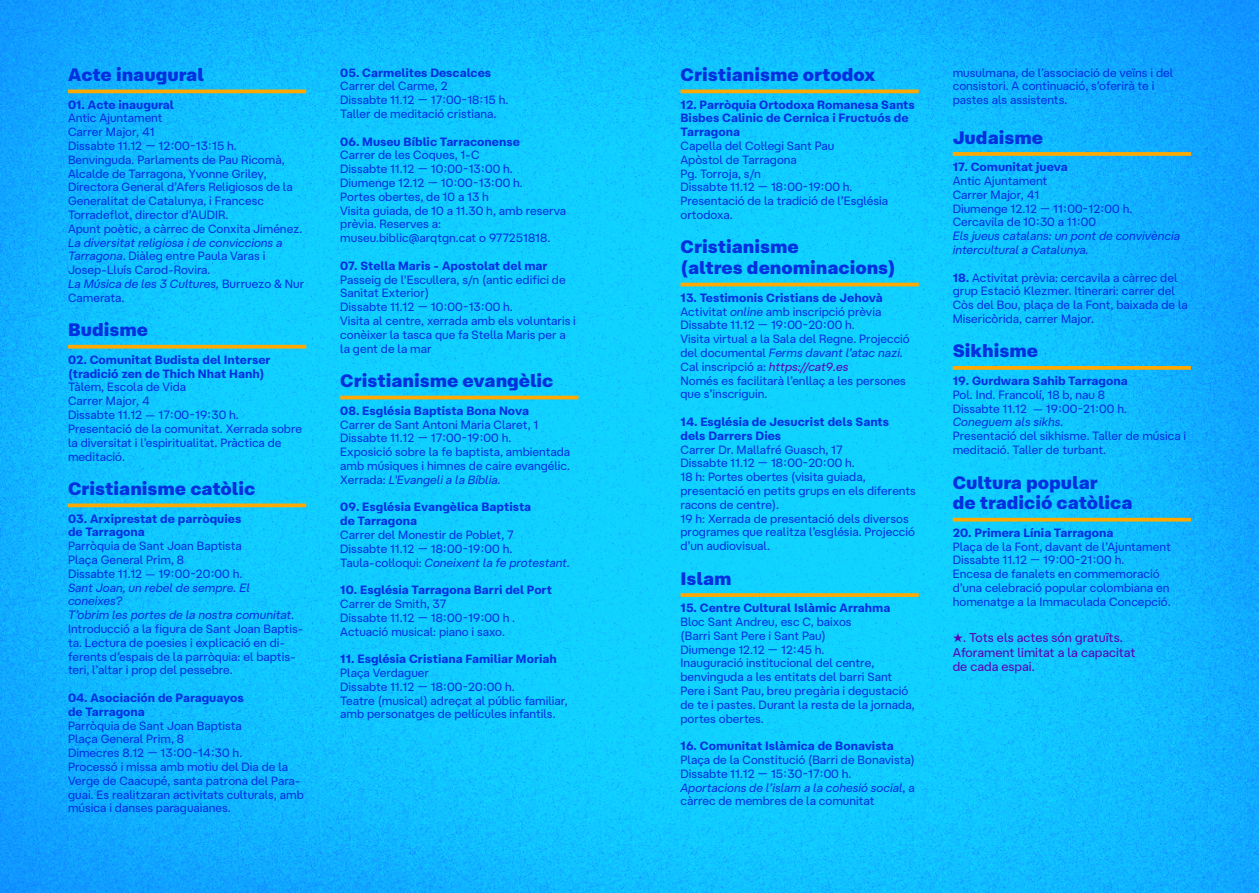
<style>
.page{position:relative;width:1259px;height:893px;background:#fff}
.page>*{position:absolute;margin:0;border:0;box-sizing:border-box;transform-origin:0 0}
.t1{font:900 18px/20.7px "At Hauss Std";color:#0030e0}
.t2{font:12.75px/14.7px "At Hauss Std";color:#5b00b8}
.t3{font:12px/13.8px "At Hauss Std";color:#0030e0}
.t4{font:700 12px/13.8px "At Hauss Std";color:#0030e0}
.t5{font:italic 12px/13.8px "At Hauss Std";color:#0030e0}
.s1{font-style:normal}
.s2{font-style:italic}
.s3{font-weight:700}
.s4{font-style:italic;color:#5b00b8}
</style>
<div class="page">
<img style="left:0;top:0;width:1259px;height:893px">
<hr style="left:68px;top:90px;width:238px;height:3px;background:#ffa900">
<svg style="left:68px;top:345px;width:238px;height:4px"></svg>
<svg style="left:68px;top:503px;width:238px;height:4px"></svg>
<hr style="left:340px;top:396px;width:238px;height:3px;background:#ffa900">
<hr style="left:680px;top:90px;width:238px;height:3px;background:#ffa900">
<hr style="left:680px;top:283px;width:238px;height:3px;background:#ffa900">
<svg style="left:680px;top:593px;width:238px;height:4px"></svg>
<svg style="left:952px;top:152px;width:239px;height:4px"></svg>
<svg style="left:952px;top:366px;width:239px;height:4px"></svg>
<hr style="left:952px;top:518px;width:239px;height:3px;background:#ffa900">
<h1 class="t1" style="left:68px;top:66px;width:137px">Acte inaugural</h1>
<p class="t4" style="left:68px;top:99px;width:107px">01. Acte inaugural</p>
<p class="t3" style="left:68px;top:112px;width:236px">Antic Ajuntament<br>Carrer Major, 41<br>Dissabte 11.12 — 12:00-13:15 h.<br>Benvinguda. Parlaments de Pau Ricomà, Alcalde de Tarragona, Yvonne Griley, Directora General d’Afers Religiosos de la Generalitat de Catalunya, i Francesc Torradeflot, director d’AUDIR.<br>Apunt poètic, a càrrec de Conxita Jiménez.</p>
<p class="t5" style="left:68px;top:237px;width:238px">La diversitat religiosa i de conviccions a<br>Tarragona<span class="s1">. Diàleg entre Paula Varas i<br>Josep-Lluís Carod-Rovira.<br></span>La Música de les 3 Cultures, <span class="s1">Burruezo &amp; Nur<br>Camerata.</span></p>
<h1 class="t1" style="left:68px;top:321px;width:81px">Budisme</h1>
<p class="t4" style="left:68px;top:354px;width:204px">02. Comunitat Budista del Interser (tradició zen de Thich Nhat Hanh)</p>
<p class="t3" style="left:68px;top:381px;width:235px">Tàlem, Escola de Vida<br>Carrer Major, 4<br>Dissabte 11.12 — 17:00-19:30 h.<br>Presentació de la comunitat. Xerrada sobre la diversitat i l’espiritualitat. Pràctica de meditació.</p>
<h1 class="t1" style="left:68px;top:480px;width:189px">Cristianisme catòlic</h1>
<p class="t4" style="left:68px;top:513px;width:175px">03. Arxiprestat de parròquies de Tarragona</p>
<p class="t3" style="left:68px;top:540px;width:176px">Parròquia de Sant Joan Baptista<br>Plaça General Prim, 8<br>Dissabte 11.12 — 19:00-20:00 h.</p>
<p class="t5" style="left:68px;top:582px;width:228px">Sant Joan, un rebel de sempre. El coneixes?<br>T’obrim les portes de la nostra comunitat.</p>
<p class="t3" style="left:68px;top:623px;width:237px">Introducció a la figura de Sant Joan Baptis&shy;ta. Lectura de poesies i explicació en di&shy;ferents d’espais de la parròquia: el baptis&shy;teri, l’altar i prop del pessebre.</p>
<p class="t4" style="left:68px;top:692px;width:177px">04. Asociació n de Paraguayos de Tarragona</p>
<p class="t3" style="left:68px;top:719px;width:237px">Parròquia de Sant Joan Baptista<br>Plaça General Prim, 8<br>Dimecres 8.12 — 13:00-14:30 h.<br>Processó i missa amb motiu del Dia de la Verge de Caacupé , santa patrona del Para&shy;guai. Es realitzaran activitats culturals, amb música i danses paraguaianes.</p>
<p class="t4" style="left:340px;top:67px;width:152px">05. Carmelites Descalces</p>
<p class="t3" style="left:340px;top:80px;width:170px">Carrer del Carme, 2<br>Dissabte 11.12 — 17:00-18:15 h.<br>Taller de meditació cristiana.</p>
<p class="t4" style="left:340px;top:136px;width:181px">06. Museu Bíblic Tarraconense</p>
<p class="t3" style="left:340px;top:149px;width:227px">Carrer de les Coques, 1-C<br>Dissabte 11.12 — 10:00-13:00 h.<br>Diumenge 12.12 — 10:00-13:00 h.<br>Portes obertes, de 10 a 13 h<br>Visita guiada, de 10 a 11.30 h, amb reserva prèvia. Reserves a: museu.biblic@arqtgn.cat o 977251818.</p>
<p class="t4" style="left:340px;top:260px;width:209px">07. Stella Maris - Apostolat del mar</p>
<p class="t3" style="left:340px;top:274px;width:237px">Passeig de l'Escullera, s/n (antic edifici de Sanitat Exterior)<br>Dissabte 11.12 — 10:00-13:00 h.<br>Visita al centre, xerrada amb els voluntaris i conèixer la tasca que fa Stella Maris per a la gent de la mar</p>
<h1 class="t1" style="left:340px;top:372px;width:215px">Cristianisme evangèlic</h1>
<p class="t4" style="left:340px;top:405px;width:190px">08. Església Baptista Bona Nova</p>
<p class="t3" style="left:340px;top:419px;width:231px">Carrer de Sant Antoni Maria Claret, 1<br>Dissabte 11.12 — 17:00-19:00 h.<br>Exposició sobre la fe baptista, ambientada amb músiques i himnes de caire evangélic.<br>Xerrada: <span class="s2">L'Evangeli a la Bíblia.</span></p>
<p class="t4" style="left:340px;top:501px;width:192px">09. Església Evangèlica Baptista de Tarragona</p>
<p class="t3" style="left:340px;top:529px;width:231px">Carrer del Monestir de Poblet, 7<br>Dissabte 11.12 — 18:00-19:00 h.<br>Taula-col·loqui: <span class="s2">Coneixent la fe protestant.</span></p>
<p class="t4" style="left:340px;top:584px;width:213px">10. Església Tarragona Barri del Port</p>
<p class="t3" style="left:340px;top:598px;width:176px">Carrer de Smith, 37<br>Dissabte 11.12 — 18:00-19:00 h .<br>Actuació musical: piano i saxo.</p>
<p class="t4" style="left:340px;top:653px;width:218px">11. Església Cristiana Familiar Moriah</p>
<p class="t3" style="left:340px;top:667px;width:229px">Plaça Verdaguer<br>Dissabte 11.12 — 18:00-20:00 h.<br>Teatre (musical) adreçat al públic familiar, amb personatges de pel·lícules infantils.</p>
<h1 class="t1" style="left:680px;top:66px;width:196px">Cristianisme ortodox</h1>
<p class="t4" style="left:680px;top:99px;width:236px">12. Parròquia Ortodoxa Romanesa Sants<br>Bisbes Calinic de Cernica i Fructuós de<br>Tarragona</p>
<p class="t3" style="left:680px;top:140px;width:209px">Capella del Col·legi Sant Pau<br>Apòstol de Tarragona<br>Pg. Torroja, s/n<br>Dissabte 11.12 — 18:00-19:00 h.<br>Presentació de la tradició de l’Església ortodoxa.</p>
<h1 class="t1" style="left:680px;top:238px;width:217px">Cristianisme<br>(altres denominacions)</h1>
<p class="t3" style="left:680px;top:292px;width:231px"><span class="s3">13. Testimonis Cristians de Jehovà </span>Activitat <span class="s2">online</span> amb inscripció prèvia Dissabte 11.12 — 19:00-20:00 h.<br>Visita virtual a la Sala del Regne. Projecció del documental <span class="s2">Ferms davant l’atac nazi.<br></span>Cal inscripció a: <span class="s4">https://cat9.es<br></span>Només es facilitarà l’enllaç a les persones que s’inscriguin.</p>
<p class="t4" style="left:680px;top:416px;width:210px">14. Església de Jesucrist dels Sants dels Darrers Dies</p>
<p class="t3" style="left:680px;top:443px;width:237px">Carrer Dr. Mallafré Guasch, 17<br>Dissabte 11.12 — 18:00-20:00 h.<br>18 h: Portes obertes (visita guiada, presentació en petits grups en els diferents racons de centre).<br>19 h: Xerrada de presentació dels diversos programes que realitza l’església. Projecció d’un audiovisual.</p>
<h1 class="t1" style="left:680px;top:570px;width:52px">Islam</h1>
<p class="t4" style="left:680px;top:602px;width:211px">15. Centre Cultural Islàmic Arrahma</p>
<p class="t3" style="left:680px;top:616px;width:236px">Bloc Sant Andreu, esc C, baixos<br>(Barri Sant Pere i Sant Pau)<br>Diumenge 12.12 — 12:45 h.<br>Inauguració institucional del centre, benvinguda a les entitats del barri Sant Pere i Sant Pau, breu pregària i degustació de te i pastes. Durant la resta de la jornada, portes obertes.</p>
<p class="t4" style="left:680px;top:740px;width:215px">16. Comunitat Islàmica de Bonavista</p>
<p class="t3" style="left:680px;top:754px;width:236px">Plaça de la Constitució (Barri de Bonavista)<br>Dissabte 11.12 — 15:30-17:00 h.<br><span class="s2">Aportacions de l’islam a la cohesió social</span>, a càrrec de membres de la comunitat</p>
<p class="t3" style="left:952px;top:67px;width:222px">musulmana, de l’associació de veïns i del consistori. A continuació, s’oferirà te i pastes als assistents.</p>
<h1 class="t1" style="left:952px;top:129px;width:92px">Judaisme</h1>
<p class="t4" style="left:952px;top:161px;width:116px">17. Comunitat jueva</p>
<p class="t3" style="left:952px;top:175px;width:181px">Antic Ajuntament<br>Carrer Major, 41<br>Diumenge 12.12 — 11:00-12:00 h.<br>Cercavila de 10:30 a 11:00</p>
<p class="t5" style="left:952px;top:230px;width:229px">Els jueus catalans: un pont de convivència intercultural a Catalunya.</p>
<p class="t3" style="left:952px;top:272px;width:237px"><span class="s3">18.</span> Activitat prèvia: cercavila a càrrec del grup Estació Klezmer. Itinerari: carrer del Còs del Bou, plaça de la Font, baixada de la Misericòrida, carrer Major.</p>
<h1 class="t1" style="left:952px;top:342px;width:87px">Sikhisme</h1>
<p class="t4" style="left:952px;top:375px;width:176px">19. Gurdwara Sahib Tarragona</p>
<p class="t3" style="left:952px;top:389px;width:176px">Pol. Ind. Francolí, 18 b, nau 8<br>Dissabte 11.12 — 19:00-21:00 h.</p>
<p class="t5" style="left:952px;top:416px;width:112px">Coneguem als sikhs.</p>
<p class="t3" style="left:952px;top:430px;width:235px">Presentació del sikhisme. Taller de música i meditació. Taller de turbant.</p>
<h1 class="t1" style="left:952px;top:474px;width:181px">Cultura popular<br>de tradició catòlica</h1>
<p class="t4" style="left:952px;top:527px;width:162px">20. Primera Línia Tarragona</p>
<p class="t3" style="left:952px;top:541px;width:219px">Plaça de la Font, davant de l’Ajuntament Dissabte 11.12 — 19:00-21:00 h.<br>Encesa de fanalets en commemoració d’una celebració popular colombiana en homenatge a la Immaculada Concepció.</p>
<p class="t2" style="left:952px;top:631px;width:184px">★. Tots els actes són gratuïts.<br>Aforament limitat a la capacitat de cada espai.</p>
</div>
